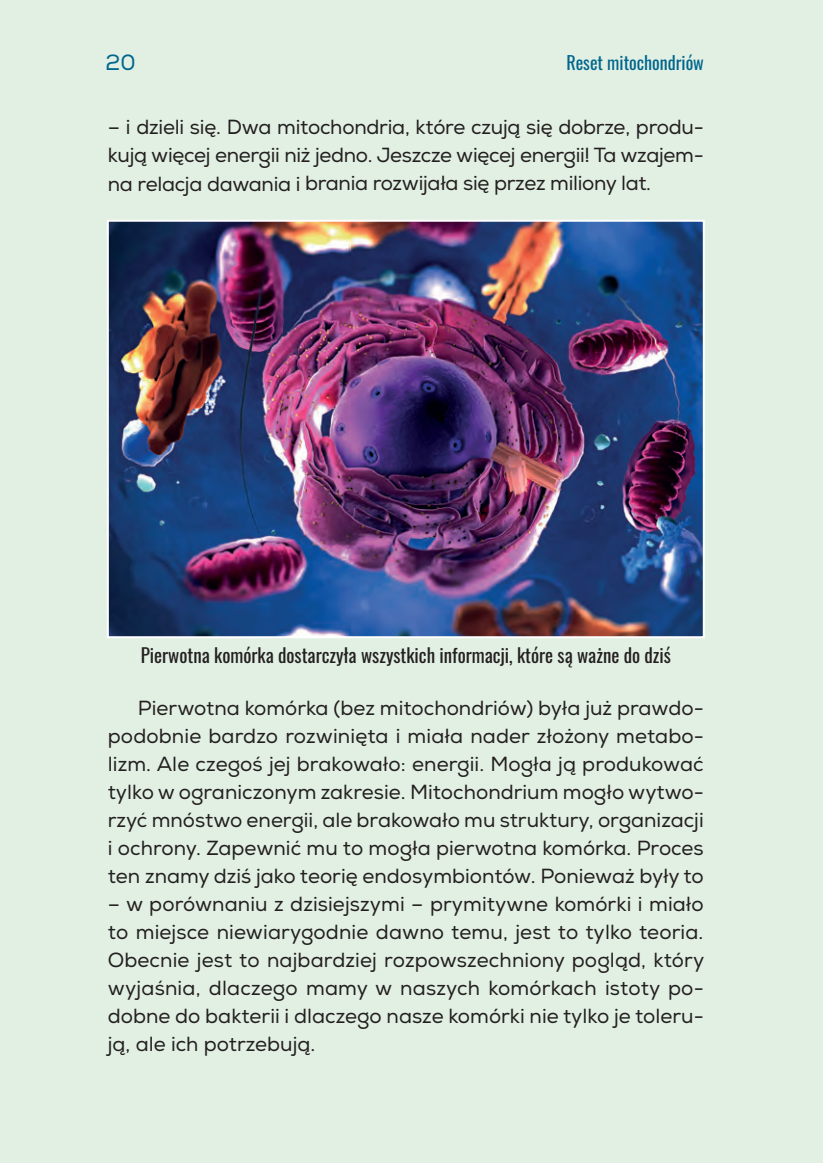
<style>
.page{position:relative;width:823px;height:1163px;background:#fff}
.page>*{position:absolute;margin:0;border:0;box-sizing:border-box;transform-origin:0 0}
.t1{font:22px "Nexa";color:#00668d}
.t2{font:20.4px/28px "Nexa";color:#231f20;text-align:justify}
.t3{font:19px "Oswald";color:#231f20}
.t4{font:18px "Oswald";color:#00668d}
</style>
<div class="page">
<div style="left:0;top:0;width:821px;height:1162px;background:#e2f0e3"></div>
<img style="left:110px;top:223px;width:591px;height:412px">
<div style="left:107px;top:220px;width:597px;height:418px;border:2px solid #fff"></div>
<p class="t1" style="left:105px;top:49px;width:32px">20</p>
<p class="t4" style="left:566px;top:50px;width:139px">Reset mitochondriów</p>
<p class="t2" style="left:108px;top:114px;width:597px">– i dzieli się. Dwa mitochondria, które czują się dobrze, produ&shy;kują więcej energii niż jedno. Jeszcze więcej energii! Ta wzajem&shy;na relacja dawania i brania rozwijała się przez miliony lat.</p>
<p class="t3" style="left:141px;top:641px;width:531px">Pierwotna komórka dostarczyła wszystkich informacji, które są ważne do dziś</p>
<p class="t2" style="left:108px;top:694px;width:597px;text-indent:30px">Pierwotna komórka (bez mitochondriów) była już prawdo&shy;podobnie bardzo rozwinięta i miała nader złożony metabo&shy;lizm. Ale czegoś jej brakowało: energii. Mogła ją produkować tylko w ograniczonym zakresie. Mitochondrium mogło wytwo&shy;rzyć mnóstwo energii, ale brakowało mu struktury, organizacji i ochrony. Zapewnić mu to mogła pierwotna komórka. Proces ten znamy dziś jako teorię endosymbiontów. Ponieważ były to</p>
<p class="t2" style="left:108px;top:890px;width:597px">– w porównaniu z dzisiejszymi – prymitywne komórki i miało to miejsce niewiarygodnie dawno temu, jest to tylko teoria.<br>Obecnie jest to najbardziej rozpowszechniony pogląd, który wyjaśnia, dlaczego mamy w naszych komórkach istoty po&shy;dobne do bakterii i dlaczego nasze komórki nie tylko je toleru&shy;ją, ale ich potrzebują.</p>
</div>
